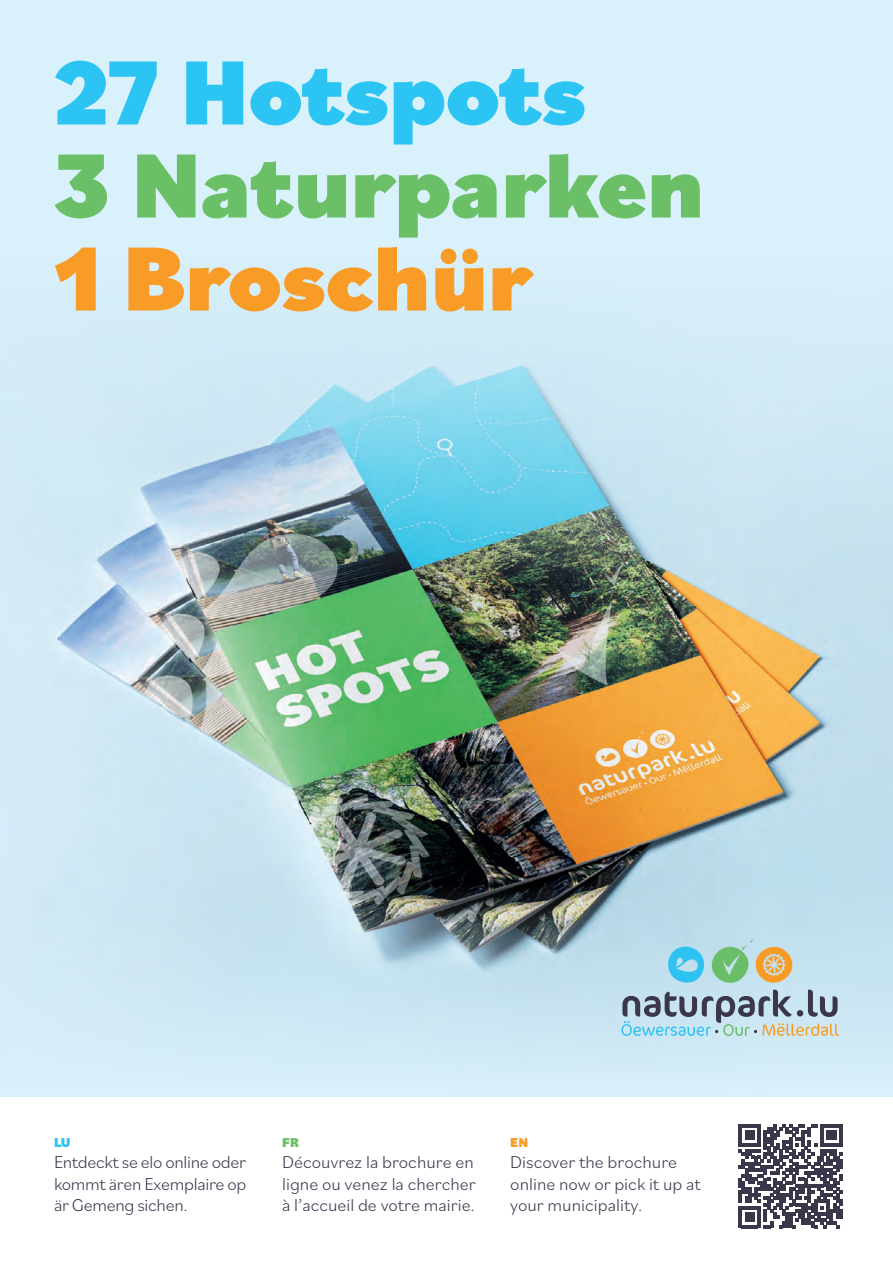
<style>
.page{position:relative;width:893px;height:1263px;background:#fff}
.page>*{position:absolute;margin:0;border:0;box-sizing:border-box;transform-origin:0 0}
.t1{font:900 95.4px "Bilo";color:#6bc067}
.t2{font:900 95.4px "Bilo";color:#2bc4f3}
.t3{font:900 95.4px "Bilo";color:#f89c27}
.t4{font:300 18px/21.6px "Bilo";color:#3a374b;text-align:justify}
.t5{font:900 13.5px "Bilo";color:#2bc4f3}
.t6{font:900 13.5px "Bilo";color:#6bc067}
.t7{font:900 13.5px "Bilo";color:#f89c27}
</style>
<div class="page">
<div style="left:0;top:0;width:893px;height:1096px;background:#d9f1fb"></div>
<img style="left:33px;top:350px;width:860px;height:701px">
<svg style="left:621px;top:935px;width:218px;height:101px"></svg>
<svg style="left:739px;top:1124px;width:103px;height:104px"></svg>
<h1 class="t2" style="left:54px;top:27px;width:534px">27 Hotspots</h1>
<h1 class="t1" style="left:54px;top:120px;width:652px">3 Naturparken</h1>
<h1 class="t3" style="left:54px;top:213px;width:479px">1 Broschür</h1>
<p class="t5" style="left:54px;top:1133px;width:18px">LU</p>
<p class="t4" style="left:54px;top:1151px;width:194px">Entdeckt se elo online oder kommt ären Exemplaire op är Gemeng sichen.</p>
<p class="t6" style="left:282px;top:1133px;width:18px">FR</p>
<p class="t4" style="left:282px;top:1151px;width:195px">Découvrez la brochure en ligne ou venez la chercher à l’accueil de votre mairie.</p>
<p class="t7" style="left:510px;top:1133px;width:19px">EN</p>
<p class="t4" style="left:510px;top:1151px;width:192px;text-align:left">Discover the brochure online now or pick it up at your municipality.</p>
</div>
